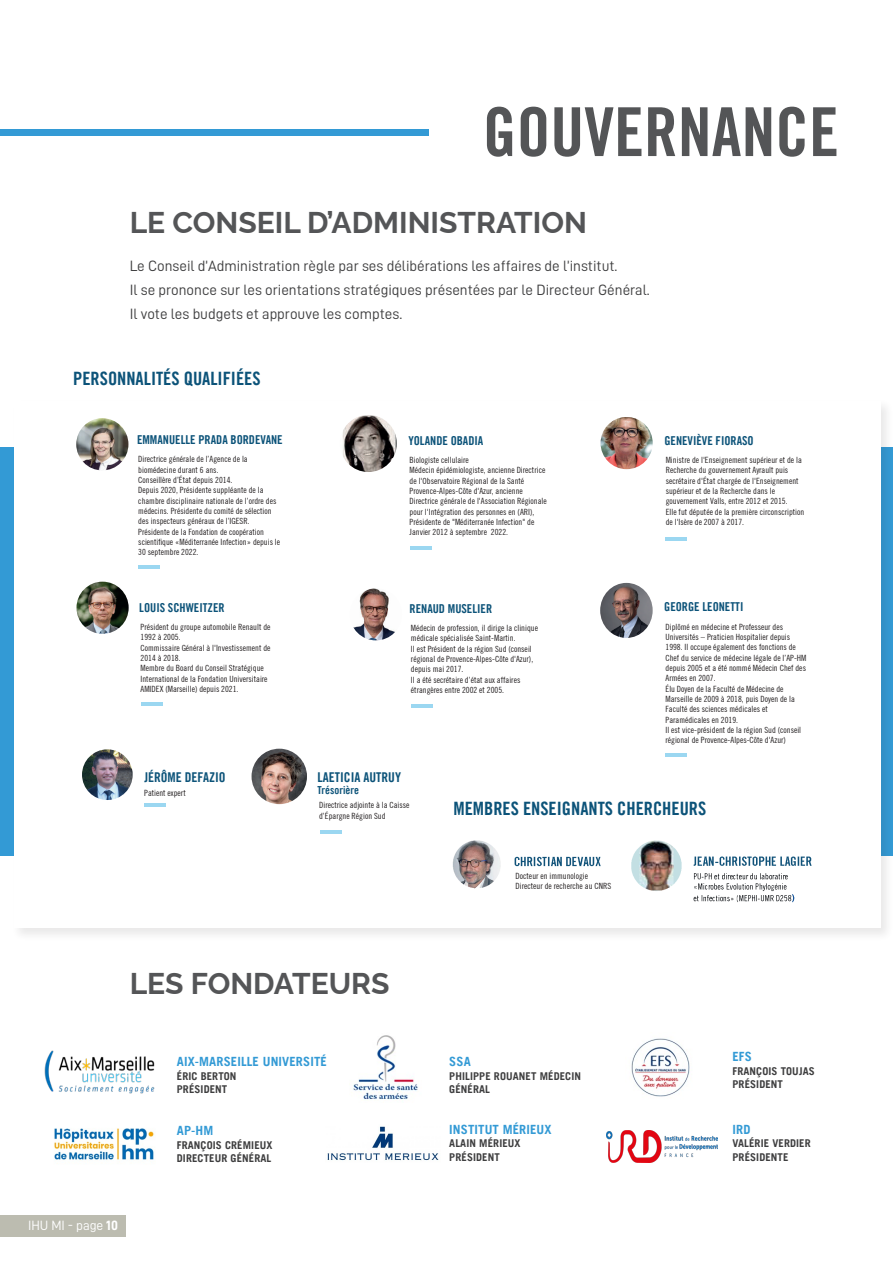
<style>
.page{position:relative;width:893px;height:1263px;background:#fff}
.page>*{position:absolute;margin:0;border:0;box-sizing:border-box;transform-origin:0 0}
.t1{font:67.5px "Trade Gothic Bold Cond Twenty";color:#545557}
.t2{font:700 30px "Raleway";color:#545557}
.t3{font:18.45px "Trade Gothic Bold Cond Twenty";color:#0c5379}
.t4{font:15px "D DIN PRO Regular";color:#3e3e3f}
.t5{font:13.5px "Trade Gothic Bold Cond Twenty";color:#0c5379}
.t6{font:13.5px "D DIN PRO Regular";color:#fff}
.t7{font:700 12.75px "Trade Gothic LT";letter-spacing:.01em;color:#339ad5}
.t8{font:12.3px "Trade Gothic Bold Cond Twenty";color:#0c5379}
.t9{font:11.1px "Trade Gothic Bold Cond Twenty";color:#0c5379}
.t10{font:700 10.8px/13.6px "Trade Gothic LT";letter-spacing:.01em;color:#3e3e3f}
.t11{font:8.55px/10.4px "Trade Gothic Cond Eighteen";color:#231f20}
.s1{font-family:"D DIN PRO Bold"}
</style>
<div class="page">
<div style="left:0;top:129px;width:428px;height:7px;background:#339ad5"></div>
<img style="left:44px;top:1050px;width:111px;height:44px">
<img style="left:54px;top:1128px;width:100px;height:32px">
<img style="left:353px;top:1035px;width:65px;height:65px">
<img style="left:327px;top:1126px;width:112px;height:35px">
<img style="left:631px;top:1038px;width:59px;height:59px">
<img style="left:606px;top:1130px;width:111px;height:33px">
<div style="left:0;top:1215px;width:125px;height:21px;background:#bcbcb0"></div>
<div style="left:12px;top:399px;width:881px;height:543px;background:#231f20;opacity:.1"></div>
<div style="left:14px;top:401px;width:866px;height:526px;background:#fff"></div>
<hr style="left:141px;top:703px;width:22px;height:3px;background:#9bd7f1">
<hr style="left:411px;top:704px;width:21px;height:4px;background:#9bd7f1">
<hr style="left:665px;top:753px;width:22px;height:4px;background:#9bd7f1">
<img style="left:76px;top:582px;width:53px;height:52px;border-radius:26px">
<img style="left:600px;top:583px;width:53px;height:55px">
<img style="left:350px;top:588px;width:52px;height:52px;border-radius:26px">
<hr style="left:138px;top:565px;width:21px;height:3px;background:#9bd7f1">
<img style="left:76px;top:418px;width:52px;height:52px;border-radius:26px">
<hr style="left:410px;top:546px;width:22px;height:3px;background:#9bd7f1">
<hr style="left:666px;top:537px;width:21px;height:3px;background:#9bd7f1">
<img style="left:340px;top:415px;width:57px;height:57px;border-radius:29px">
<img style="left:600px;top:417px;width:53px;height:52px;border-radius:25px">
<img style="left:452px;top:840px;width:360px;height:63px">
<hr style="left:145px;top:804px;width:21px;height:3px;background:#9bd7f1">
<img style="left:82px;top:749px;width:51px;height:51px;border-radius:25px">
<hr style="left:320px;top:830px;width:21px;height:3px;background:#9bd7f1">
<img style="left:252px;top:749px;width:55px;height:55px;border-radius:28px">
<div style="left:509px;top:869px;width:101px;height:58px;background:#fff"></div>
<p class="t1" style="left:483px;top:91px;width:358px">GOUVERNANCE</p>
<p class="t2" style="left:130px;top:199px;width:459px">LE CONSEIL D’ADMINISTRATION</p>
<p class="t4" style="left:130px;top:257px;width:489px">Le Conseil d’Administration règle par ses délibérations les affaires de l’institut.</p>
<p class="t4" style="left:130px;top:281px;width:522px">Il se prononce sur les orientations stratégiques présentées par le Directeur Général.</p>
<p class="t4" style="left:130px;top:305px;width:274px">Il vote les budgets et approuve les comptes.</p>
<h3 class="t3" style="left:73px;top:368px;width:189px">PERSONNALITÉS QUALIFIÉES</h3>
<h3 class="t8" style="left:137px;top:432px;width:147px">EMMANUELLE PRADA BORDEVANE</h3>
<p class="t11" style="left:138px;top:454px;width:143px">Directrice générale de l’Agence de la biomédecine durant 6 ans.<br>Conseillère d’État depuis 2014.<br>Depuis 2020, Présidente suppléante de la chambre disciplinaire nationale de l’ordre des médecins. Présidente du comité de sélection des inspecteurs généraux de l’IGESR.<br>Présidente de la Fondation de coopération scientifique «Méditerranée Infection» depuis le 30 septembre 2022.</p>
<h3 class="t8" style="left:139px;top:600px;width:87px">LOUIS SCHWEITZER</h3>
<p class="t11" style="left:141px;top:622px;width:131px">Président du groupe automobile Renault de<br>1992 à 2005.<br>Commissaire Général à l'Investissement de<br>2014 à 2018.<br>Membre du Board du Conseil Stratégique<br>International de la Fondation Universitaire<br>AMIDEX (Marseille) depuis 2021.</p>
<h3 class="t5" style="left:144px;top:769px;width:83px">JÉRÔME DEFAZIO</h3>
<p class="t11" style="left:144px;top:788px;width:43px">Patient expert</p>
<h3 class="t8" style="left:408px;top:433px;width:77px">YOLANDE OBADIA</h3>
<p class="t11" style="left:410px;top:455px;width:139px">Biologiste cellulaire<br>Médecin épidémiologiste, ancienne Directrice de l'Observatoire Régional de la Santé Provence-Alpes-Côte d'Azur, ancienne Directrice générale de l'Association Régionale pour l'Intégration des personnes en (ARI), Présidente de "Méditerranée Infection" de Janvier 2012 à septembre 2022.</p>
<h3 class="t8" style="left:410px;top:601px;width:84px">RENAUD MUSELIER</h3>
<p class="t11" style="left:411px;top:623px;width:129px">Médecin de profession, il dirige la clinique médicale spécialisée Saint-Martin.<br>Il est Président de la région Sud (conseil régional de Provence-Alpes-Côte d'Azur), depuis mai 2017.<br>Il a été secrétaire d’état aux affaires étrangères entre 2002 et 2005.</p>
<h3 class="t8" style="left:664px;top:433px;width:91px">GENEVIÈVE FIORASO</h3>
<p class="t11" style="left:666px;top:455px;width:140px">Ministre de l'Enseignement supérieur et de la Recherche du gouvernement Ayrault puis secrétaire d'État chargée de l'Enseignement supérieur et de la Recherche dans le gouvernement Valls, entre 2012 et 2015.<br>Elle fut députée de la première circonscription de l'Isère de 2007 à 2017.</p>
<h3 class="t8" style="left:664px;top:599px;width:81px">GEORGE LEONETTI</h3>
<p class="t11" style="left:665px;top:621px;width:142px">Diplômé en médecine et Professeur des Universités – Praticien Hospitalier depuis 1998. Il occupe également des fonctions de Chef du service de médecine légale de l’AP-HM depuis 2005 et a été nommé Médecin Chef des Armées en 2007.<br>Élu Doyen de la Faculté de Médecine de Marseille de 2009 à 2018, puis Doyen de la Faculté des sciences médicales et Paramédicales en 2019.<br>Il est vice-président de la région Sud (conseil régional de Provence-Alpes-Côte d'Azur)</p>
<h3 class="t5" style="left:318px;top:769px;width:85px">LAETICIA AUTRUY</h3>
<p class="t9" style="left:318px;top:784px;width:43px">Trésorière</p>
<p class="t11" style="left:319px;top:800px;width:92px">Directrice adjointe à la Caisse d’Épargne Région Sud</p>
<h3 class="t3" style="left:453px;top:798px;width:254px">MEMBRES ENSEIGNANTS CHERCHEURS</h3>
<p class="t11" style="left:516px;top:871px;width:97px">Docteur en immunologie<br>Directeur de recherche au CNRS</p>
<p class="t2" style="left:130px;top:959px;width:261px">LES FONDATEURS</p>
<p class="t6" style="left:28px;top:1218px;width:91px">IHU MI - page <span class="s1">10</span></p>
<p class="t7" style="left:177px;top:1054px;width:151px">AIX-MARSEILLE UNIVERSITÉ</p>
<p class="t10" style="left:177px;top:1069px;width:61px">ÉRIC BERTON</p>
<p class="t10" style="left:177px;top:1082px;width:52px">PRÉSIDENT</p>
<p class="t7" style="left:177px;top:1122px;width:38px">AP-HM</p>
<p class="t10" style="left:177px;top:1138px;width:97px">FRANÇOIS CRÉMIEUX</p>
<p class="t10" style="left:177px;top:1151px;width:96px">DIRECTEUR GÉNÉRAL</p>
<p class="t7" style="left:449px;top:1054px;width:23px">SSA</p>
<p class="t10" style="left:449px;top:1069px;width:133px">PHILIPPE ROUANET MÉDECIN<br>GÉNÉRAL</p>
<p class="t7" style="left:449px;top:1121px;width:104px">INSTITUT MÉRIEUX</p>
<p class="t10" style="left:449px;top:1136px;width:73px">ALAIN MÉRIEUX</p>
<p class="t10" style="left:449px;top:1150px;width:52px">PRÉSIDENT</p>
<p class="t7" style="left:732px;top:1048px;width:21px">EFS</p>
<p class="t10" style="left:732px;top:1064px;width:84px">FRANÇOIS TOUJAS</p>
<p class="t10" style="left:732px;top:1077px;width:52px">PRÉSIDENT</p>
<p class="t7" style="left:732px;top:1121px;width:19px">IRD</p>
<p class="t10" style="left:732px;top:1136px;width:80px">VALÉRIE VERDIER</p>
<p class="t10" style="left:732px;top:1150px;width:58px">PRÉSIDENTE</p>
</div>
